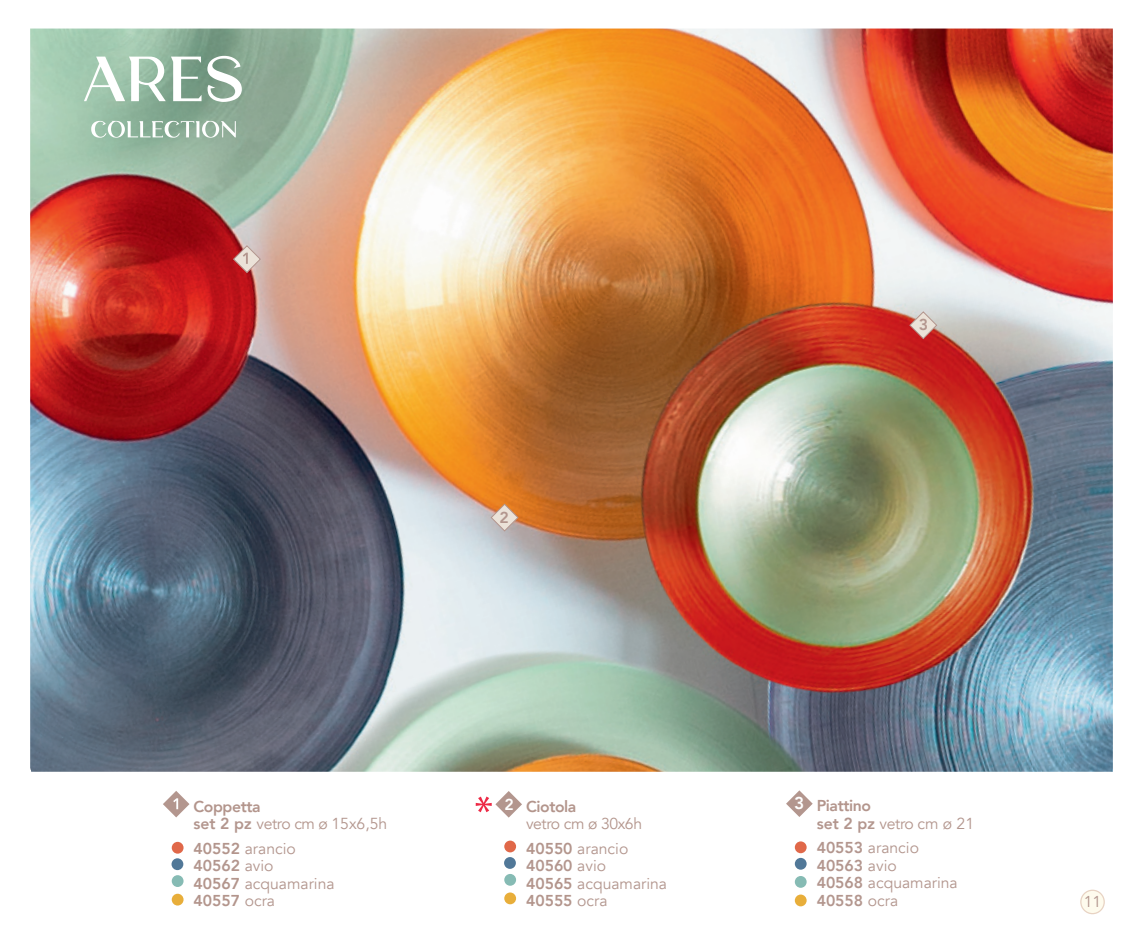
<style>
.page{position:relative;width:1141px;height:943px;background:#fff}
.page>*{position:absolute;margin:0;border:0;box-sizing:border-box;transform-origin:0 0}
.t1{font:800 17.15px "Avenir";color:#fff}
.t2{font:800 15.92px "Avenir";color:#b3968e}
.t3{font:15.75px/17.5px "Avenir";color:#b3968e}
.t4{font:800 15.75px/17.5px "Avenir";letter-spacing:-.025em;color:#b3958c}
.t5{font:15.75px/24.5px "Avenir";letter-spacing:-.025em;color:#b3958c}
.t6{font:800 15.75px "Avenir";color:#b3968e}
.t7{font:800 15.75px "Avenir";color:#fff}
.s1{font-size:15.92px;color:#b3968e}
.s2{font-weight:400}
.s3{font-weight:400;font-size:15.92px;color:#b3968e}
.s4{font-weight:800;color:#b3958c}
.s5{font-weight:800}
.s6{font-weight:400;font-size:15.75px;color:#b3958c}
.s7{color:#b3968e}
</style>
<div class="page">
<svg style="left:1080px;top:889px;width:25px;height:25px"></svg>
<img style="left:30px;top:29px;width:1083px;height:742px">
<svg style="left:233px;top:245px;width:28px;height:28px"></svg>
<svg style="left:490px;top:503px;width:29px;height:29px"></svg>
<div style="left:172px;top:841px;width:12px;height:12px;background:#e06849;border-radius:50%"></div>
<div style="left:172px;top:893px;width:12px;height:12px;background:#e8ae3a;border-radius:50%"></div>
<div style="left:172px;top:875px;width:12px;height:12px;background:#86bbb4;border-radius:50%"></div>
<div style="left:172px;top:858px;width:11px;height:12px;background:#517898;border-radius:50%"></div>
<svg style="left:163px;top:791px;width:26px;height:26px"></svg>
<div style="left:504px;top:892px;width:12px;height:12px;background:#e8ae3a;border-radius:50%"></div>
<div style="left:504px;top:873px;width:12px;height:12px;background:#86bbb4;border-radius:50%"></div>
<div style="left:504px;top:857px;width:12px;height:11px;background:#517898;border-radius:50%"></div>
<div style="left:504px;top:840px;width:12px;height:12px;background:#e06849;border-radius:50%"></div>
<svg style="left:786px;top:790px;width:27px;height:27px"></svg>
<div style="left:795px;top:841px;width:12px;height:12px;background:#e06849;border-radius:50%"></div>
<div style="left:795px;top:894px;width:12px;height:12px;background:#e8ae3a;border-radius:50%"></div>
<div style="left:795px;top:876px;width:12px;height:11px;background:#86bbb4;border-radius:50%"></div>
<div style="left:795px;top:857px;width:12px;height:12px;background:#517898;border-radius:50%"></div>
<svg style="left:84px;top:56px;width:158px;height:46px"></svg>
<svg style="left:91px;top:121px;width:145px;height:17px"></svg>
<svg style="left:909px;top:311px;width:29px;height:28px"></svg>
<svg style="left:476px;top:791px;width:46px;height:26px"></svg>
<p class="t4" style="left:193px;top:797px;width:195px">Coppetta<br><span class="s1">set 2 pz</span> <span class="s2">vetro cm ø</span> <span class="s3">15x6,5h</span></p>
<p class="t3" style="left:193px;top:839px;width:143px"><span class="s4">40552</span> arancio<br><span class="s5">40562</span> avio<br><span class="s4">40567</span> acquamarina<br><span class="s4">40557</span> ocra</p>
<p class="t6" style="left:499px;top:505px;width:11px">2</p>
<p class="t6" style="left:919px;top:313px;width:11px">3</p>
<p class="t1" style="left:794px;top:789px;width:12px">3</p>
<p class="t7" style="left:504px;top:792px;width:11px">2</p>
<p class="t4" style="left:817px;top:796px;width:56px">Piattino</p>
<p class="t2" style="left:817px;top:810px;width:159px">set 2 pz <span class="s6">vetro</span> <span class="s2">cm ø 21</span></p>
<p class="t3" style="left:817px;top:839px;width:143px"><span class="s5">40553</span> arancio<br><span class="s5">40563</span> avio<br><span class="s5">40568</span> acquamarina<br><span class="s5">40558</span> ocra</p>
<p class="t4" style="left:526px;top:797px;width:52px">Ciotola</p>
<p class="t5" style="left:526px;top:811px;width:118px">vetro cm ø 30x6h<br><span class="s5">40550</span> <span class="s7">arancio</span></p>
<p class="t3" style="left:526px;top:857px;width:143px"><span class="s5">40560</span> avio<br><span class="s4">40565</span> acquamarina<br><span class="s4">40555</span> ocra</p>
<p class="t3" style="left:1084px;top:893px;width:19px">11</p>
</div>
